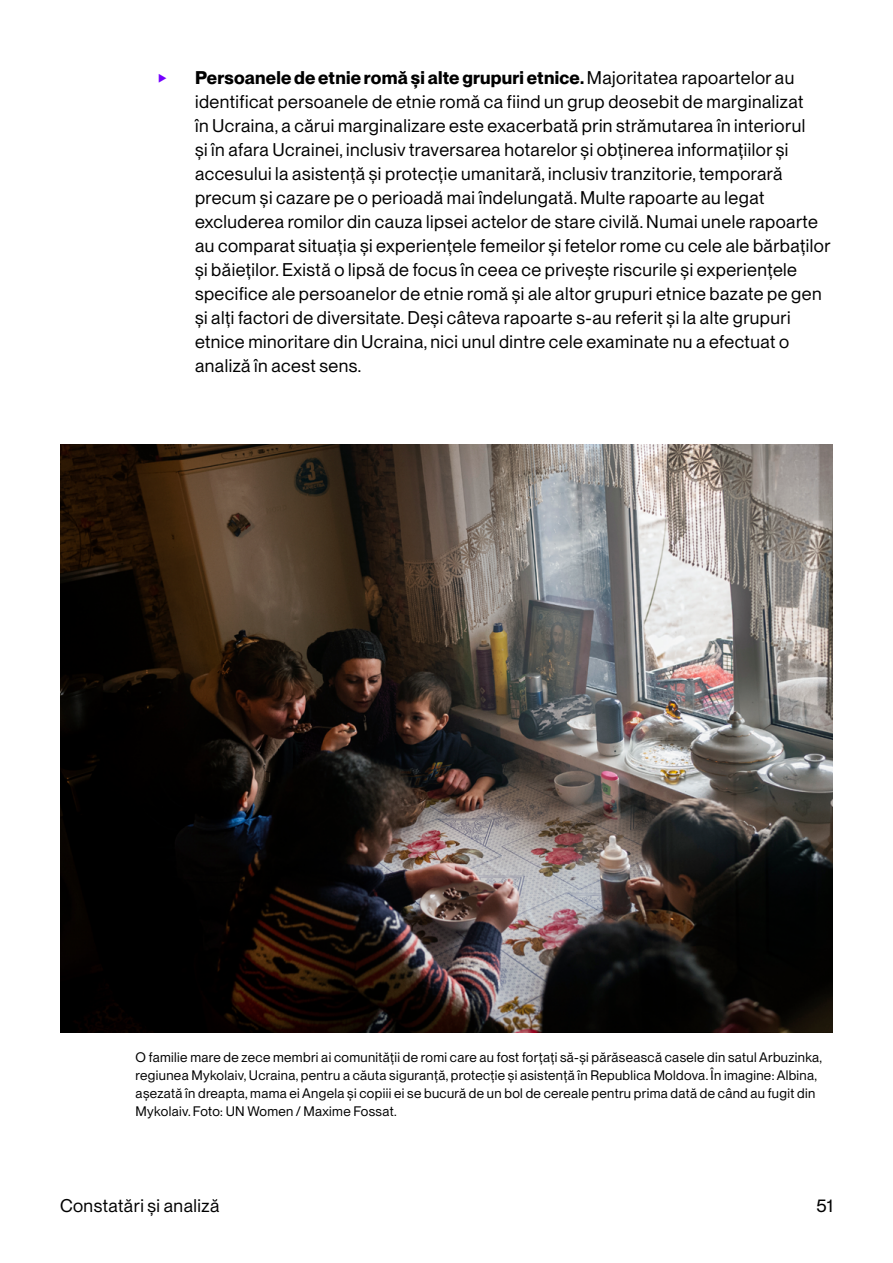
<style>
.page{position:relative;width:893px;height:1263px;background:#fff}
.page>*{position:absolute;margin:0;border:0;box-sizing:border-box;transform-origin:0 0}
.t1{font:18px/24px "PP Neue Montreal";letter-spacing:.025em;color:#000}
.t2{font:18px "Roboto";color:#7500ff}
.t3{font:13.5px/18px "PP Neue Montreal";letter-spacing:.025em;color:#000}
.s1{font-weight:700}
</style>
<div class="page">
<img style="left:60px;top:444px;width:773px;height:588px">
<p class="t2" style="left:157px;top:65px;width:11px">‣</p>
<p class="t1" style="left:195px;top:66px;width:637px"><span class="s1">Persoanele de etnie romă și alte grupuri etnice.</span> Majoritatea rapoartelor au identificat persoanele de etnie romă ca fiind un grup deosebit de marginalizat<br>în Ucraina, a cărui marginalizare este exacerbată prin strămutarea în interiorul<br>și în afara Ucrainei, inclusiv traversarea hotarelor și obținerea informațiilor și accesului la asistență și protecție umanitară, inclusiv tranzitorie, temporară precum și cazare pe o perioadă mai îndelungată. Multe rapoarte au legat excluderea romilor din cauza lipsei actelor de stare civilă. Numai unele rapoarte au comparat situația și experiențele femeilor și fetelor rome cu cele ale bărbaților și băieților. Există o lipsă de focus în ceea ce privește riscurile și experiențele specifice ale persoanelor de etnie romă și ale altor grupuri etnice bazate pe gen și alți factori de diversitate. Deși câteva rapoarte s-au referit și la alte grupuri etnice minoritare din Ucraina, nici unul dintre cele examinate nu a efectuat o analiză în acest sens.</p>
<p class="t3" style="left:136px;top:1048px;width:688px">O familie mare de zece membri ai comunității de romi care au fost forțați să-și părăsească casele din satul Arbuzinka, regiunea Mykolaiv, Ucraina, pentru a căuta siguranță, protecție și asistență în Republica Moldova. În imagine: Albina, așezată în dreapta, mama ei Angela și copiii ei se bucură de un bol de cereale pentru prima dată de când au fugit din Mykolaiv. Foto: UN Women / Maxime Fossat.</p>
<p class="t1" style="left:60px;top:1194px;width:161px">Constatări și analiză</p>
<p class="t1" style="left:816px;top:1194px;width:18px">51</p>
</div>
